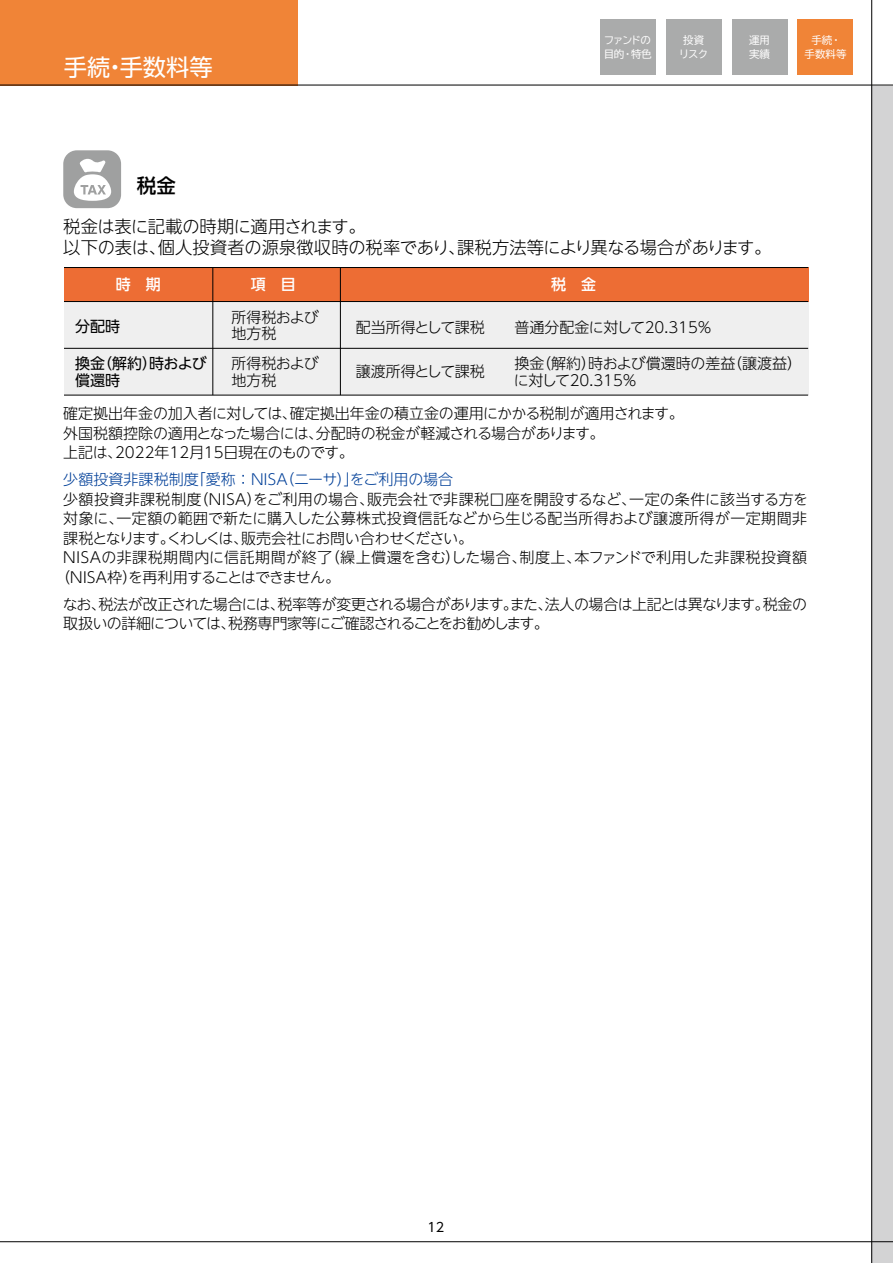
<style>
.page{position:relative;width:893px;height:1263px;background:#fff}
.page>*{position:absolute;margin:0;border:0;box-sizing:border-box;transform-origin:0 0}
.t1{font:23.25px "UD Shin Go NT Pro";color:#fff}
.t2{font:500 19.5px "UD Shin Go NT Pro";color:#000}
.t3{font:300 17.25px/21px "UD Shin Go NT Pro";letter-spacing:-.005em;color:#000}
.t4{font:300 15px/16.5px "UD Shin Go NT Pro";letter-spacing:-.015em;color:#000}
.t5{font:300 15px/19.5px "UD Shin Go NT Pro";letter-spacing:-.05em;color:#000}
.t6{font:300 15px "UD Shin Go NT Pro";letter-spacing:.025em;color:#000}
.t7{font:300 15px "UD Shin Go NT Pro";letter-spacing:.035em;color:#000}
.t8{font:300 15px "UD Shin Go NT Pro";letter-spacing:.03em;color:#000}
.t9{font:300 15px "UD Shin Go NT Pro";letter-spacing:.005em;color:#003f98}
.t10{font:300 15px "UD Shin Go NT Pro";letter-spacing:-.07em;color:#000}
.t11{font:300 15px "UD Shin Go NT Pro";letter-spacing:-.085em;color:#000}
.t12{font:15px/16.5px "UD Shin Go NT Pro";color:#000}
.t13{font:500 15px "UD Shin Go NT Pro";color:#fff}
.t14{font:12.75px "UD Shin Go NT Pro";color:#000}
.t15{font:10.5px/13.5px "TBUD Go Std";letter-spacing:-.03em;color:#fff;text-align:center}
.t16{font:10.5px/13.5px "TBUD Go Std";letter-spacing:-.095em;color:#fff}
</style>
<div class="page">
<div style="left:0;top:0;width:298px;height:85px;background:#f08437"></div>
<div style="left:872px;top:85px;width:21px;height:1178px;background:#d3d3d4"></div>
<hr style="left:871px;top:0;width:1px;height:1263px;background:#000">
<hr style="left:0;top:85px;width:893px;height:1px;background:#000">
<hr style="left:0;top:1241px;width:893px;height:1px;background:#000">
<div style="left:600px;top:20px;width:55px;height:55px;background:#aaabab"></div>
<div style="left:666px;top:20px;width:55px;height:55px;background:#aaabab"></div>
<div style="left:732px;top:20px;width:55px;height:55px;background:#aaabab"></div>
<div style="left:798px;top:20px;width:55px;height:55px;background:#f08437"></div>
<div style="left:64px;top:302px;width:744px;height:93px;background:#efefef"></div>
<div style="left:64px;top:267px;width:744px;height:35px;background:#ed6d34"></div>
<hr style="left:340px;top:267px;width:1px;height:128px;background:#000">
<hr style="left:212px;top:267px;width:1px;height:128px;background:#000">
<hr style="left:64px;top:348px;width:744px;height:1px;background:#000">
<hr style="left:64px;top:395px;width:744px;height:1px;background:#000">
<hr style="left:64px;top:301px;width:744px;height:1px;background:#000">
<hr style="left:64px;top:267px;width:744px;height:1px;background:#000">
<svg style="left:63px;top:150px;width:58px;height:58px"></svg>
<h1 class="t1" style="left:64px;top:48px;width:150px">手続・手数料等</h1>
<h2 class="t2" style="left:137px;top:170px;width:40px">税金</h2>
<p class="t16" style="left:604px;top:33px;width:50px">ファンドの目的・特色</p>
<p class="t15" style="left:679px;top:33px;width:31px">投資リスク</p>
<p class="t15" style="left:749px;top:33px;width:23px;text-align:left">運用実績</p>
<p class="t15" style="left:804px;top:33px;width:43px">手続・手数料等</p>
<p class="t3" style="left:63px;top:215px;width:709px">税金は表に記載の時期に適用されます。<br>以下の表は、個人投資者の源泉徴収時の税率であり、課税方法等により異なる場合があります。</p>
<p class="t13" style="left:116px;top:272px;width:46px">時　期</p>
<p class="t13" style="left:251px;top:272px;width:46px">項　目</p>
<p class="t13" style="left:551px;top:272px;width:46px">税　金</p>
<p class="t12" style="left:75px;top:317px;width:46px">分配時</p>
<p class="t4" style="left:231px;top:308px;width:89px">所得税および地方税</p>
<p class="t4" style="left:231px;top:355px;width:89px">所得税および地方税</p>
<p class="t4" style="left:514px;top:355px;width:290px">換金（解約）時および償還時の差益（譲渡益）に対して20.315％</p>
<p class="t4" style="left:356px;top:318px;width:131px">配当所得として課税</p>
<p class="t4" style="left:356px;top:363px;width:131px">譲渡所得として課税</p>
<p class="t4" style="left:514px;top:318px;width:199px">普通分配金に対して20.315％</p>
<p class="t12" style="left:75px;top:355px;width:133px">換金（解約）時および償還時</p>
<p class="t4" style="left:63px;top:403px;width:622px;line-height:19.5px">確定拠出年金の加入者に対しては、確定拠出年金の積立金の運用にかかる税制が適用されます。外国税額控除の適用となった場合には、分配時の税金が軽減される場合があります。<br>上記は、2022年12月15日現在のものです。</p>
<p class="t9" style="left:63px;top:468px;width:392px">少額投資非課税制度「愛称：NISA（ニーサ）」をご利用の場合</p>
<p class="t6" style="left:63px;top:487px;width:746px">少額投資非課税制度（NISA）をご利用の場合、販売会社で非課税口座を開設するなど、一定の条件に該当する方を</p>
<p class="t8" style="left:63px;top:507px;width:745px">対象に、一定額の範囲で新たに購入した公募株式投資信託などから生じる配当所得および譲渡所得が一定期間非</p>
<p class="t10" style="left:63px;top:526px;width:411px">課税となります。くわしくは、販売会社にお問い合わせください。</p>
<p class="t7" style="left:63px;top:546px;width:745px">NISAの非課税期間内に信託期間が終了（繰上償還を含む）した場合、制度上、本ファンドで利用した非課税投資額</p>
<p class="t11" style="left:55px;top:565px;width:287px">（ＮＩＳＡ枠）を再利用することはできません。</p>
<p class="t5" style="left:63px;top:594px;width:746px">なお、税法が改正された場合には、税率等が変更される場合があります。また、法人の場合は上記とは異なります。税金の取扱いの詳細については、税務専門家等にご確認されることをお勧めします。</p>
<p class="t14" style="left:427px;top:1216px;width:18px">12</p>
</div>
